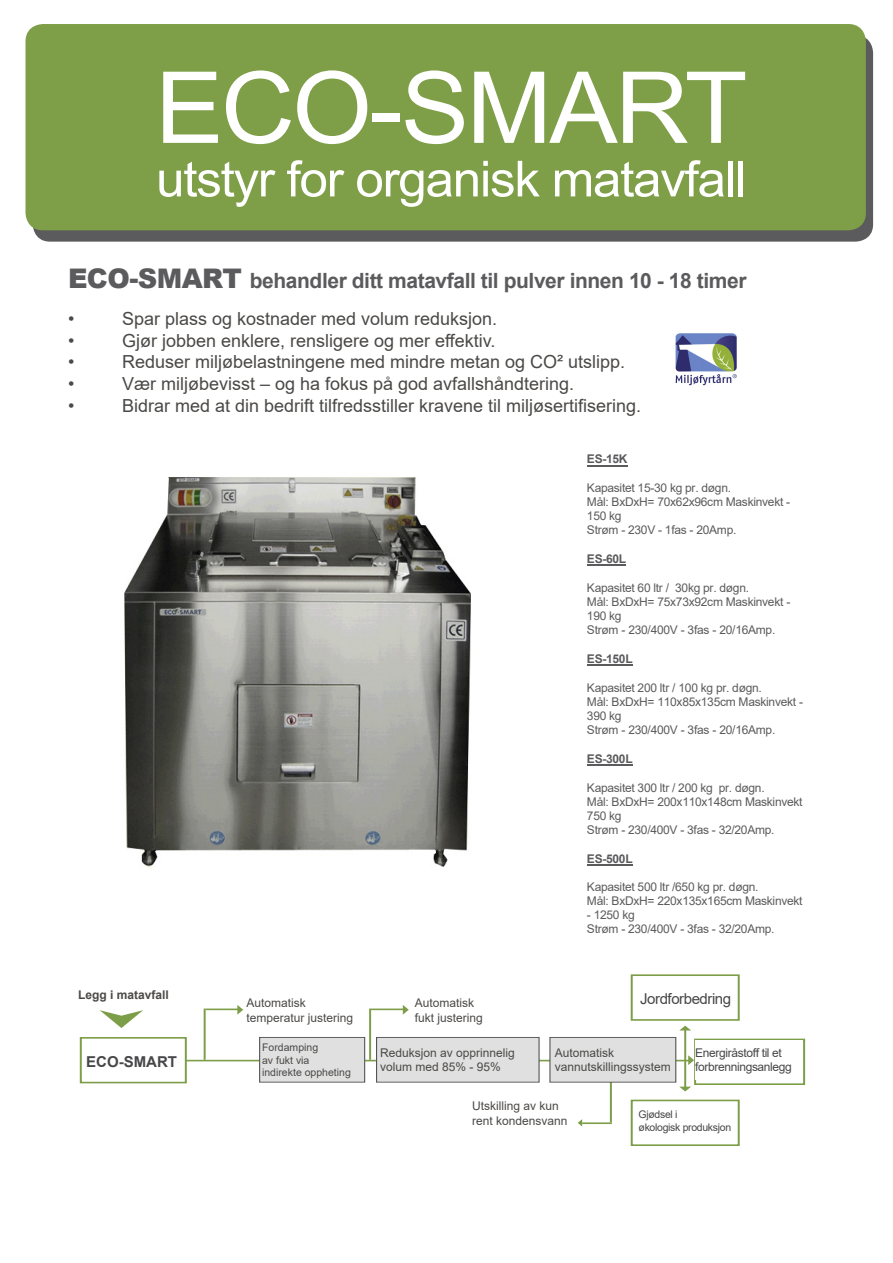
<style>
.page{position:relative;width:893px;height:1263px;background:#fff}
.page>*{position:absolute;margin:0;border:0;box-sizing:border-box;transform-origin:0 0}
.t1{font:99.45px "Arial";letter-spacing:-.025em;color:#fff}
.t2{font:49.65px "Arial";letter-spacing:-.025em;color:#fff}
.t3{font:700 21px "Arial";letter-spacing:-.02em;color:#5b5b5d}
.t4{font:18px "Arial";color:#4a4947}
.t5{font:15px "Arial";letter-spacing:-.03em;color:#474749}
.t6{font:700 15px "Arial";color:#474749}
.t7{font:12px/14px "Arial";letter-spacing:-.02em;color:#5b5b5d}
.t8{font:12px/14.4px "Arial";color:#4a4947}
.t9{font:12px/14.4px "Arial";letter-spacing:-.03em;color:#474749}
.t10{font:700 12px "Arial";letter-spacing:-.02em;color:#5b5b5d}
.t11{font:700 12px "Arial";color:#4a4947}
.t12{font:10.5px/12.6px "Arial";color:#4a4947}
.t13{font:10.5px/12.6px "Arial";letter-spacing:-.03em;color:#474749}
.s1{font-weight:900;font-size:27px}
</style>
<div class="page">
<img style="left:675px;top:333px;width:62px;height:53px">
<hr style="left:171px;top:1060px;width:520px;height:1px;background:#7d9e49">
<hr style="left:610px;top:1079px;width:2px;height:43px;background:#7d9e49">
<hr style="left:582px;top:1122px;width:30px;height:2px;background:#7d9e49">
<hr style="left:684px;top:1030px;width:2px;height:57px;background:#7d9e49">
<div style="left:81px;top:1038px;width:105px;height:44px;background:#fff"></div>
<div style="left:80px;top:1037px;width:107px;height:46px;border:2px solid #7d9e49"></div>
<div style="left:260px;top:1037px;width:105px;height:45px;background:#e0e0e0"></div>
<div style="left:259px;top:1037px;width:106px;height:45px;border:1px solid #535353"></div>
<div style="left:377px;top:1037px;width:162px;height:45px;background:#e0e0e0"></div>
<div style="left:376px;top:1037px;width:163px;height:45px;border:1px solid #535353"></div>
<div style="left:550px;top:1037px;width:126px;height:45px;background:#e0e0e0"></div>
<div style="left:549px;top:1037px;width:127px;height:45px;border:1px solid #535353"></div>
<div style="left:631px;top:974px;width:109px;height:47px;border:2px solid #7d9e49"></div>
<div style="left:631px;top:1099px;width:109px;height:47px;border:2px solid #7d9e49"></div>
<div style="left:694px;top:1038px;width:111px;height:47px;border:2px solid #7d9e49"></div>
<svg style="left:100px;top:1010px;width:43px;height:18px"></svg>
<svg style="left:679px;top:1086px;width:12px;height:5px"></svg>
<svg style="left:680px;top:1026px;width:11px;height:4px"></svg>
<svg style="left:578px;top:1119px;width:4px;height:7px"></svg>
<hr style="left:369px;top:1008px;width:2px;height:52px;background:#7d9e49">
<hr style="left:371px;top:1008px;width:34px;height:2px;background:#7d9e49">
<svg style="left:403px;top:1005px;width:6px;height:10px"></svg>
<hr style="left:204px;top:1008px;width:2px;height:52px;background:#7d9e49">
<hr style="left:206px;top:1008px;width:33px;height:2px;background:#7d9e49">
<svg style="left:237px;top:1005px;width:6px;height:10px"></svg>
<svg style="left:688px;top:1055px;width:6px;height:10px"></svg>
<div style="left:695px;top:1040px;width:107px;height:40px;background:#fff"></div>
<img style="left:124px;top:477px;width:347px;height:392px">
<hr style="left:587px;top:864px;width:45px;height:2px;background:#5b5b5d">
<hr style="left:587px;top:764px;width:45px;height:1px;background:#5b5b5d">
<hr style="left:587px;top:665px;width:45px;height:1px;background:#5b5b5d">
<hr style="left:587px;top:565px;width:39px;height:1px;background:#5b5b5d">
<hr style="left:587px;top:465px;width:41px;height:1px;background:#5b5b5d">
<div style="left:33px;top:35px;width:840px;height:207px;background:#5b5b5d;border-radius:17px"></div>
<div style="left:26px;top:24px;width:840px;height:206px;background:#7e9f48;border-radius:17px"></div>
<h1 class="t1" style="left:155px;top:39px;width:594px">ECO-SMART</h1>
<h2 class="t2" style="left:156px;top:145px;width:592px">utstyr for organisk matavfall</h2>
<h3 class="t3" style="left:68px;top:266px;width:680px"><span class="s1">ECO-SMART</span> behandler ditt matavfall til pulver innen 10 - 18 timer</h3>
<h3 class="t4" style="left:68px;top:306px;width:8px">•</h3>
<h3 class="t4" style="left:122px;top:306px;width:377px">Spar plass og kostnader med volum reduksjon.</h3>
<h3 class="t4" style="left:68px;top:328px;width:8px">•</h3>
<h3 class="t4" style="left:122px;top:328px;width:375px">Gjør jobben enklere, rensligere og mer effektiv.</h3>
<h3 class="t4" style="left:68px;top:350px;width:8px">•</h3>
<h3 class="t4" style="left:122px;top:350px;width:505px">Reduser miljøbelastningene med mindre metan og CO² utslipp.</h3>
<h3 class="t4" style="left:68px;top:371px;width:8px">•</h3>
<h3 class="t4" style="left:122px;top:371px;width:454px">Vær miljøbevisst – og ha fokus på god avfallshåndtering.</h3>
<h3 class="t4" style="left:68px;top:393px;width:8px">•</h3>
<h3 class="t4" style="left:122px;top:393px;width:521px">Bidrar med at din bedrift tilfredsstiller kravene til miljøsertifisering.</h3>
<p class="t10" style="left:587px;top:451px;width:42px">ES-15K</p>
<p class="t7" style="left:587px;top:481px;width:205px">Kapasitet 15-30 kg pr. døgn.<br>Mål: BxDxH= 70x62x96cm Maskinvekt -<br>150 kg<br>Strøm - 230V - 1fas - 20Amp.</p>
<p class="t10" style="left:587px;top:550px;width:41px">ES-60L</p>
<p class="t7" style="left:587px;top:581px;width:205px">Kapasitet 60 ltr / 30kg pr. døgn.<br>Mål: BxDxH= 75x73x92cm Maskinvekt -<br>190 kg<br>Strøm - 230/400V - 3fas - 20/16Amp.</p>
<p class="t10" style="left:587px;top:650px;width:47px">ES-150L</p>
<p class="t7" style="left:587px;top:680px;width:218px">Kapasitet 200 ltr / 100 kg pr. døgn.<br>Mål: BxDxH= 110x85x135cm Maskinvekt -<br>390 kg<br>Strøm - 230/400V - 3fas - 20/16Amp.</p>
<p class="t10" style="left:587px;top:750px;width:47px">ES-300L</p>
<p class="t7" style="left:587px;top:780px;width:217px">Kapasitet 300 ltr / 200 kg pr. døgn.<br>Mål: BxDxH= 200x110x148cm Maskinvekt<br>750 kg<br>Strøm - 230/400V - 3fas - 32/20Amp.</p>
<p class="t10" style="left:587px;top:850px;width:47px">ES-500L</p>
<p class="t7" style="left:587px;top:880px;width:217px">Kapasitet 500 ltr /650 kg pr. døgn.<br>Mål: BxDxH= 220x135x165cm Maskinvekt</p>
<p class="t7" style="left:587px;top:908px;width:189px">- 1250 kg<br>Strøm - 230/400V - 3fas - 32/20Amp.</p>
<p class="t11" style="left:78px;top:986px;width:92px">Legg i matavfall</p>
<p class="t6" style="left:86px;top:1051px;width:92px">ECO-SMART</p>
<p class="t8" style="left:246px;top:996px;width:108px">Automatisk temperatur justering</p>
<p class="t12" style="left:262px;top:1041px;width:90px">Fordamping<br>av fukt via indirekte oppheting</p>
<p class="t8" style="left:415px;top:996px;width:70px">Automatisk fukt justering</p>
<p class="t5" style="left:640px;top:988px;width:92px">Jordforbedring</p>
<p class="t9" style="left:695px;top:1045px;width:98px">Energiråstoff til et forbrenningsanlegg</p>
<p class="t13" style="left:639px;top:1108px;width:94px">Gjødsel i<br>økologisk produksjon</p>
<p class="t8" style="left:380px;top:1045px;width:136px">Reduksjon av opprinnelig volum med 85% - 95%</p>
<p class="t8" style="left:555px;top:1045px;width:118px">Automatisk vannutskillingssystem</p>
<p class="t8" style="left:472px;top:1099px;width:97px">Utskilling av kun rent kondensvann</p>
</div>
